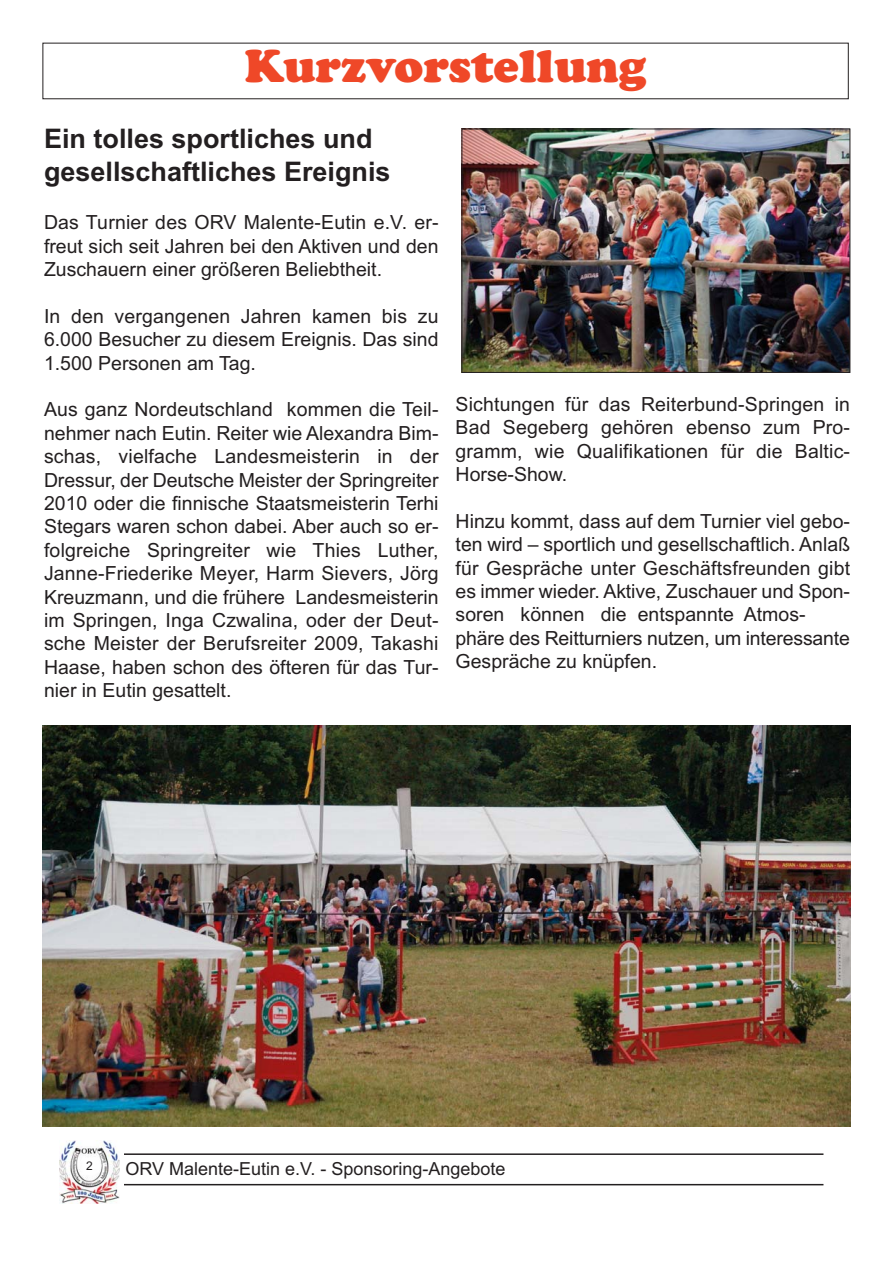
<style>
.page{position:relative;width:893px;height:1263px;background:#fff}
.page>*{position:absolute;margin:0;border:0;box-sizing:border-box;transform-origin:0 0}
.t1{font:900 48px "Cooper";color:#ef4828}
.t2{font:700 27px/32.4px "Arial";color:#231f20}
.t3{font:19.5px/23.4px "Arial";color:#231f20;text-align:justify}
.t4{font:18px "Arial";color:#231f20}
.t5{font:12px "Arial";color:#231f20}
</style>
<div class="page">
<img style="left:60px;top:1140px;width:60px;height:63px">
<hr style="left:124px;top:1153px;width:699px;height:2px;background:#231f20">
<hr style="left:124px;top:1184px;width:699px;height:1px;background:#231f20">
<img style="left:464px;top:131px;width:384px;height:240px">
<div style="left:462px;top:129px;width:388px;height:244px;border:1px solid #231f20"></div>
<img style="left:43px;top:726px;width:807px;height:401px">
<h1 class="t1" style="left:245px;top:47px;width:403px">Kurzvorstellung</h1>
<h2 class="t2" style="left:44px;top:125px;width:348px">Ein tolles sportliches und gesellschaftliches Ereignis</h2>
<p class="t3" style="left:44px;top:213px;width:396px">Das Turnier des ORV Malente-Eutin e.V. er&shy;freut sich seit Jahren bei den Aktiven und den Zuschauern einer größeren Beliebtheit.</p>
<p class="t3" style="left:44px;top:306px;width:396px">In den vergangenen Jahren kamen bis zu 6.000 Besucher zu diesem Ereignis. Das sind 1.500 Personen am Tag.</p>
<p class="t3" style="left:44px;top:400px;width:396px">Aus ganz Nordeutschland kommen die Teil&shy;nehmer nach Eutin. Reiter wie Alexandra Bim&shy;schas, vielfache Landesmeisterin in der Dressur, der Deutsche Meister der Springreiter 2010 oder die finnische Staatsmeisterin Terhi Stegars waren schon dabei. Aber auch so er&shy;folgreiche Springreiter wie Thies Luther, Janne-Friederike Meyer, Harm Sievers, Jörg Kreuzmann, und die frühere Landesmeisterin im Springen, Inga Czwalina, oder der Deut&shy;sche Meister der Berufsreiter 2009, Takashi Haase, haben schon des öfteren für das Tur&shy;nier in Eutin gesattelt.</p>
<p class="t3" style="left:456px;top:394px;width:396px">Sichtungen für das Reiterbund-Springen in Bad Segeberg gehören ebenso zum Pro&shy;gramm, wie Qualifikationen für die Baltic-Horse-Show.</p>
<p class="t3" style="left:456px;top:511px;width:396px;text-align:left">Hinzu kommt, dass auf dem Turnier viel gebo&shy;ten wird – sportlich und gesellschaftlich. Anlaß für Gespräche unter Geschäftsfreunden gibt es immer wieder. Aktive, Zuschauer und Spon&shy;soren können die entspannte Atmos&shy;phäre des Reitturniers nutzen, um interessante Gespräche zu knüpfen.</p>
<p class="t5" style="left:86px;top:1162px;width:8px">2</p>
<p class="t4" style="left:125px;top:1162px;width:382px">ORV Malente-Eutin e.V. - Sponsoring-Angebote</p>
</div>
